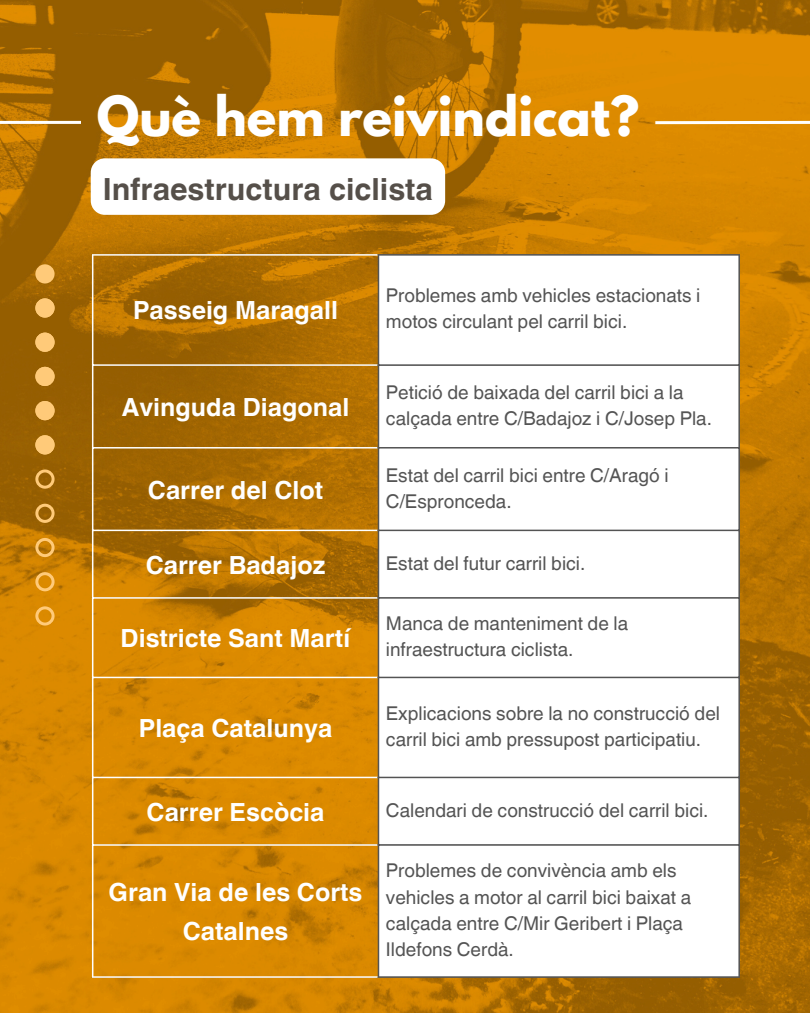
<style>
.page{position:relative;width:810px;height:1013px;background:#fff}
.page>*{position:absolute;margin:0;border:0;box-sizing:border-box;transform-origin:0 0}
.t1{font:700 49px "League Spartan";color:#fff}
.t2{font:700 30.5px "Helvetica World";color:#554f49}
.t3{font:700 25px/38.2px "Helvetica World";color:#fff;text-align:center}
.t4{font:19px/26.2px "Helvetica World";color:#545454}
</style>
<div class="page">
<img style="left:0;top:0;width:810px;height:1012px">
<hr style="left:0;top:121px;width:81px;height:3px;background:#fff">
<hr style="left:655px;top:121px;width:155px;height:3px;background:#fff">
<svg style="left:379px;top:256px;width:359px;height:720px"></svg>
<hr style="left:92px;top:256px;width:1px;height:720px;background:#fff">
<hr style="left:92px;top:254px;width:286px;height:2px;background:#fff">
<hr style="left:92px;top:364px;width:286px;height:2px;background:#fff">
<hr style="left:92px;top:447px;width:286px;height:1px;background:#fff">
<hr style="left:92px;top:529px;width:286px;height:2px;background:#fff">
<hr style="left:92px;top:597px;width:286px;height:1px;background:#fff">
<hr style="left:92px;top:676px;width:286px;height:2px;background:#fff">
<hr style="left:92px;top:776px;width:286px;height:2px;background:#fff">
<hr style="left:92px;top:844px;width:286px;height:1px;background:#fff">
<hr style="left:92px;top:976px;width:286px;height:1px;background:#fff">
<hr style="left:378px;top:256px;width:1px;height:720px;background:#545454">
<hr style="left:738px;top:256px;width:2px;height:720px;background:#545454">
<hr style="left:378px;top:254px;width:362px;height:2px;background:#545454">
<hr style="left:378px;top:364px;width:362px;height:2px;background:#545454">
<hr style="left:378px;top:447px;width:362px;height:1px;background:#545454">
<hr style="left:378px;top:529px;width:362px;height:2px;background:#545454">
<hr style="left:378px;top:597px;width:362px;height:1px;background:#545454">
<hr style="left:378px;top:676px;width:362px;height:2px;background:#545454">
<hr style="left:378px;top:776px;width:362px;height:2px;background:#545454">
<hr style="left:378px;top:844px;width:362px;height:1px;background:#545454">
<hr style="left:378px;top:976px;width:362px;height:1px;background:#545454">
<svg style="left:91px;top:158px;width:354px;height:57px"></svg>
<div style="left:35px;top:264px;width:20px;height:19px;background:#ffca79;border-radius:50%"></div>
<svg style="left:35px;top:298px;width:20px;height:19px"></svg>
<svg style="left:35px;top:332px;width:20px;height:20px"></svg>
<svg style="left:35px;top:367px;width:20px;height:19px"></svg>
<svg style="left:35px;top:401px;width:20px;height:19px"></svg>
<svg style="left:35px;top:435px;width:20px;height:19px"></svg>
<svg style="left:35px;top:469px;width:20px;height:19px"></svg>
<svg style="left:35px;top:503px;width:20px;height:20px"></svg>
<svg style="left:35px;top:538px;width:20px;height:19px"></svg>
<svg style="left:35px;top:572px;width:20px;height:19px"></svg>
<svg style="left:35px;top:606px;width:20px;height:19px"></svg>
<p class="t1" style="left:97px;top:92px;width:544px">Què hem reivindicat?</p>
<p class="t2" style="left:103px;top:165px;width:331px">Infraestructura ciclista</p>
<p class="t3" style="left:133px;top:289px;width:206px">Passeig Maragall</p>
<h1 class="t3" style="left:122px;top:385px;width:229px">Avinguda Diagonal</h1>
<p class="t3" style="left:148px;top:468px;width:177px">Carrer del Clot</p>
<p class="t4" style="left:386px;top:282px;width:316px">Problemes amb vehicles estacionats i motos circulant pel carril bici.</p>
<p class="t4" style="left:386px;top:379px;width:328px">Petició de baixada del carril bici a la calçada entre C/Badajoz i C/Josep Pla.</p>
<p class="t4" style="left:386px;top:462px;width:284px">Estat del carril bici entre C/Aragó i<br>C/Espronceda.</p>
<p class="t3" style="left:146px;top:543px;width:181px">Carrer Badajoz</p>
<p class="t4" style="left:386px;top:550px;width:201px">Estat del futur carril bici.</p>
<p class="t3" style="left:121px;top:617px;width:231px">Districte Sant Martí</p>
<p class="t4" style="left:386px;top:610px;width:244px">Manca de manteniment de la infraestructura ciclista.</p>
<p class="t3" style="left:139px;top:706px;width:195px">Plaça Catalunya</p>
<p class="t4" style="left:386px;top:700px;width:336px">Explicacions sobre la no construcció del carril bici amb pressupost participatiu.</p>
<p class="t3" style="left:147px;top:790px;width:179px">Carrer Escòcia</p>
<p class="t4" style="left:386px;top:797px;width:324px">Calendari de construcció del carril bici.</p>
<p class="t3" style="left:109px;top:870px;width:255px">Gran Via de les Corts<br>Catalnes</p>
<p class="t4" style="left:386px;top:857px;width:307px">Problemes de convivència amb els vehicles a motor al carril bici baixat a calçada entre C/Mir Geribert i Plaça<br>Ildefons Cerdà.</p>
</div>
